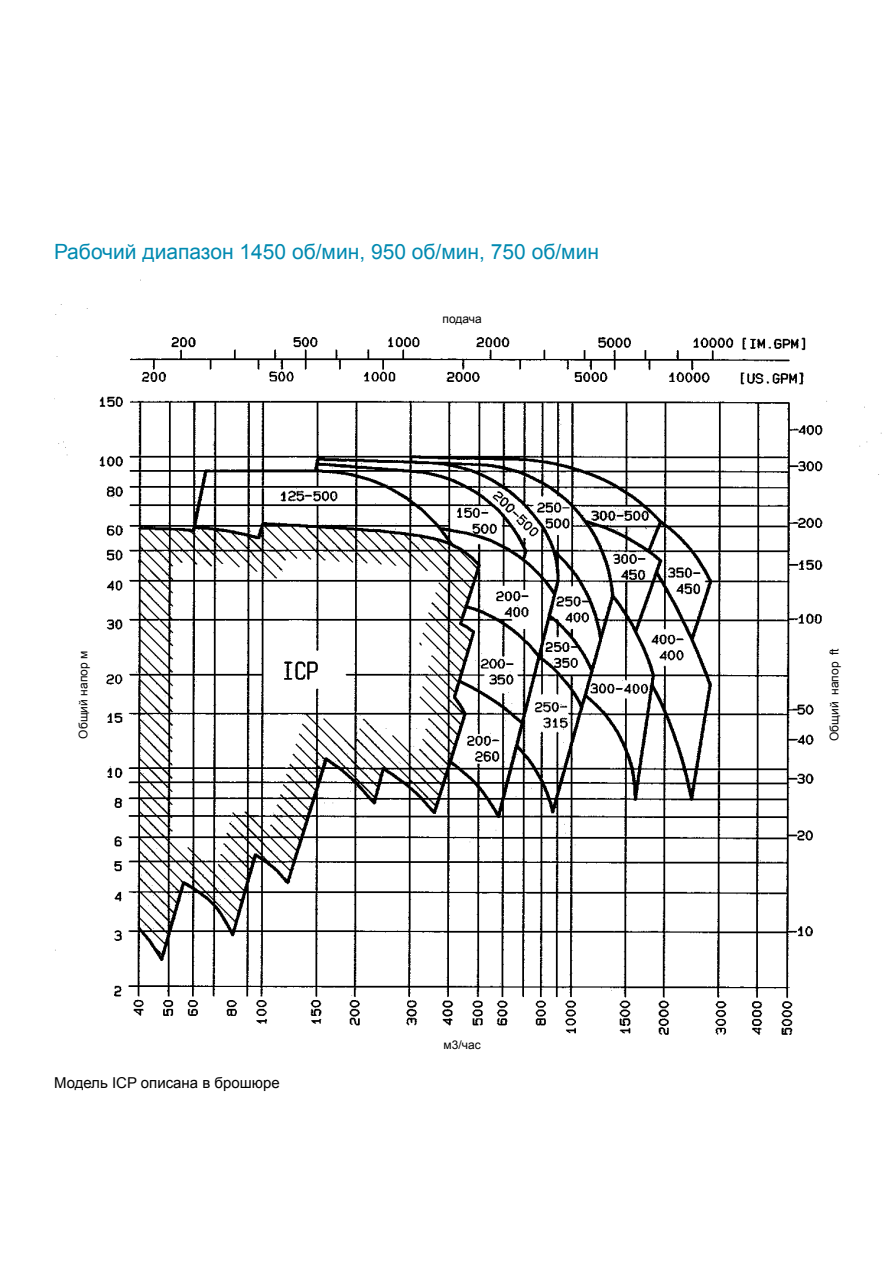
<style>
.page{position:relative;width:893px;height:1263px;background:#fff}
.page>*{position:absolute;margin:0;border:0;box-sizing:border-box;transform-origin:0 0}
.t1{font:21px "Arial";color:#008ab1}
.t2{font:15px "Arial";color:#000}
.t3{font:12px "Arial";color:#000}
</style>
<div class="page">
<img style="left:54px;top:280px;width:827px;height:755px">
<div style="left:55px;top:584px;width:45px;height:194px;background:#fff"></div>
<div style="left:829px;top:612px;width:39px;height:175px;background:#fff"></div>
<div style="left:396px;top:300px;width:106px;height:30px;background:#fff"></div>
<p class="t1" style="left:54px;top:238px;width:547px">Рабочий диапазон 1450 об/мин, 950 об/мин, 750 об/мин</p>
<p class="t3" style="left:443px;top:311px;width:41px">подача</p>
<p class="t3" style="left:75px;top:739px;width:89px;rotate:-90deg">Общий напор м</p>
<p class="t3" style="left:826px;top:741px;width:94px;rotate:-90deg">Общий напор ft</p>
<p class="t2" style="left:54px;top:1073px;width:227px">Модель ICP описана в брошюре</p>
<p class="t3" style="left:444px;top:1037px;width:39px">м3/час</p>
</div>
